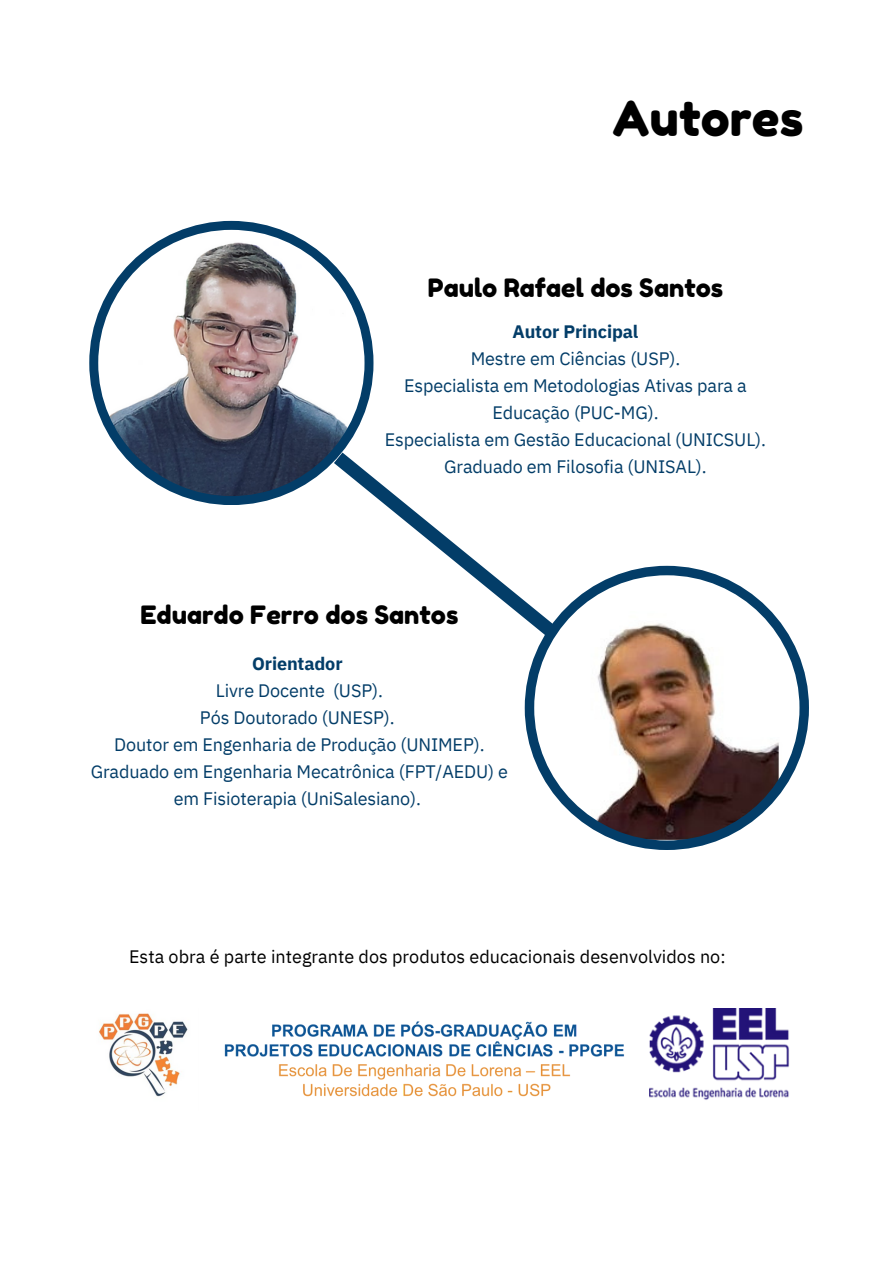
<style>
.page{position:relative;width:893px;height:1264px;background:#fff}
.page>*{position:absolute;margin:0;border:0;box-sizing:border-box;transform-origin:0 0}
.t1{font:48.45px "Fredoka One";color:#000}
.t2{font:25.2px "Fredoka One";color:#000}
.t3{font:18px/27px "IBM Plex Sans";letter-spacing:-.005em;color:#033d68;text-align:center}
.t4{font:18px "IBM Plex Sans";color:#000}
.t5{font:700 18px "IBM Plex Sans";letter-spacing:-.005em;color:#033d68}
</style>
<div class="page">
<div style="left:89px;top:221px;width:284px;height:284px;background:#033d68;border-radius:50%"></div>
<img style="left:98px;top:230px;width:266px;height:266px;border-radius:50%">
<div style="left:524px;top:566px;width:284px;height:284px;background:#033d68;border-radius:50%"></div>
<img style="left:534px;top:575px;width:265px;height:265px;border-radius:50%">
<img style="left:99px;top:1013px;width:526px;height:84px">
<img style="left:649px;top:1008px;width:140px;height:92px">
<svg style="left:319px;top:439px;width:250px;height:210px"></svg>
<h1 class="t1" style="left:612px;top:89px;width:192px">Autores</h1>
<h2 class="t2" style="left:427px;top:273px;width:297px">Paulo Rafael dos Santos</h2>
<p class="t5" style="left:512px;top:319px;width:127px">Autor Principal</p>
<p class="t3" style="left:385px;top:345px;width:382px">Mestre em Ciências (USP).<br>Especialista em Metodologias Ativas para a Educação (PUC-MG).<br>Especialista em Gestão Educacional (UNICSUL).<br>Graduado em Filosofia (UNISAL).</p>
<h2 class="t2" style="left:140px;top:600px;width:319px">Eduardo Ferro dos Santos</h2>
<p class="t5" style="left:252px;top:651px;width:92px">Orientador</p>
<p class="t3" style="left:91px;top:676px;width:419px">Livre Docente (USP).<br>Pós Doutorado (UNESP).<br>Doutor em Engenharia de Produção (UNIMEP).<br>Graduado em Engenharia Mecatrônica (FPT/AEDU) e em Fisioterapia (UniSalesiano).</p>
<p class="t4" style="left:129px;top:944px;width:598px">Esta obra é parte integrante dos produtos educacionais desenvolvidos no:</p>
</div>
